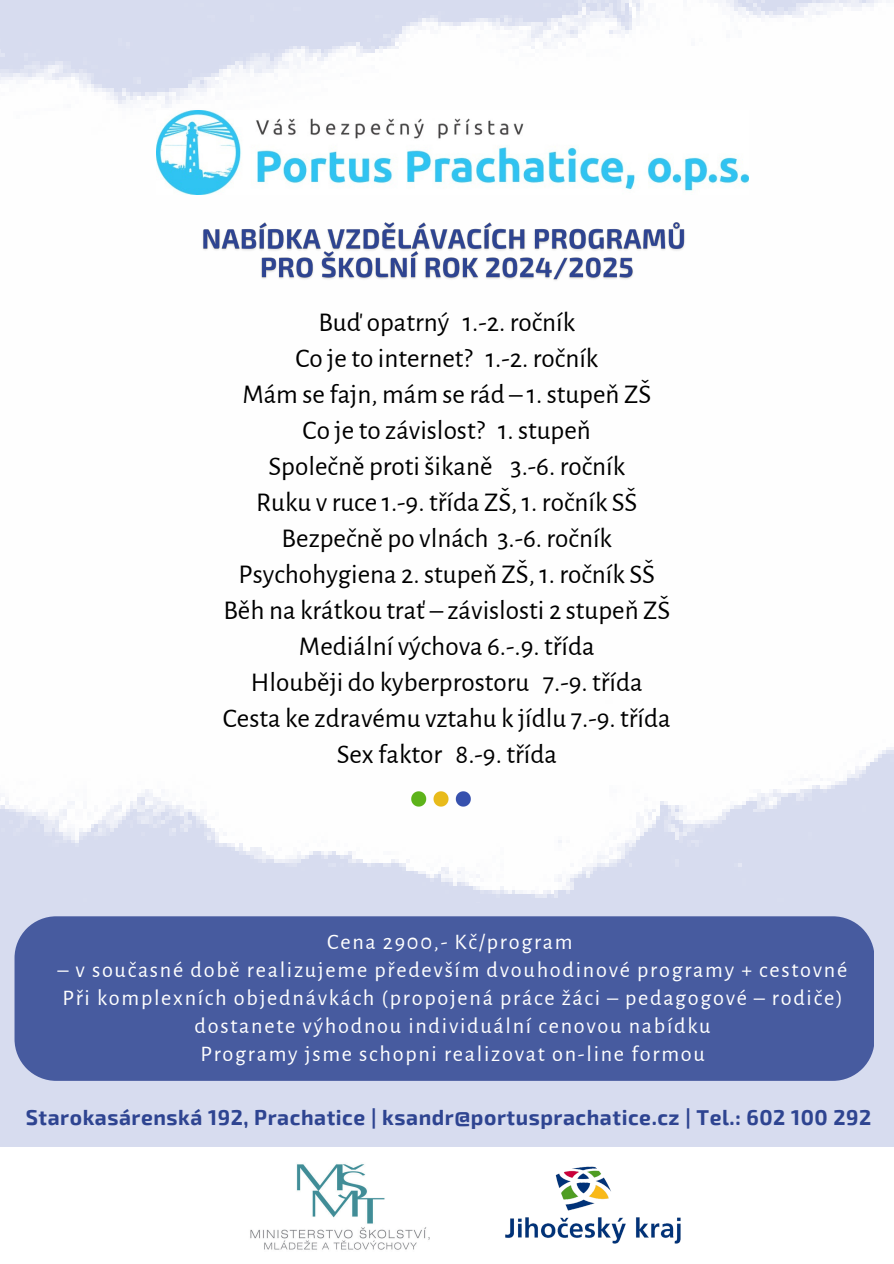
<style>
.page{position:relative;width:894px;height:1264px;background:#fff}
.page>*{position:absolute;margin:0;border:0;box-sizing:border-box;transform-origin:0 0}
.t1{font:27.15px/36px "Alegreya Sans";color:#000;text-align:center}
.t2{font:22.2px/28.2px "Alegreya Sans";letter-spacing:.08em;color:#fff;text-align:center}
.t3{font:700 21px "Exo 2";letter-spacing:.025em;color:#2e4491}
</style>
<div class="page">
<div style="left:0;top:0;width:893px;height:1263px;background:#d7dcef"></div>
<img style="left:0;top:0;width:893px;height:898px">
<div style="left:0;top:1146px;width:893px;height:117px;background:#fff"></div>
<img style="left:505px;top:1166px;width:176px;height:78px">
<div style="left:15px;top:916px;width:859px;height:164px;background:#475b9f"></div>
<img style="left:397px;top:768px;width:86px;height:61px">
<img style="left:250px;top:1164px;width:180px;height:86px">
<img style="left:156px;top:110px;width:592px;height:84px">
<img style="left:198px;top:217px;width:495px;height:68px">
<p class="t1" style="left:223px;top:305px;width:449px">Buď opatrný 1.-2. ročník<br>Co je to internet? 1.-2. ročník<br>Mám se fajn, mám se rád – 1. stupeň ZŠ<br>Co je to závislost? 1. stupeň<br>Společně proti šikaně 3.-6. ročník<br>Ruku v ruce 1.-9. třída ZŠ, 1. ročník SŠ Bezpečně po vlnách 3.-6. ročník Psychohygiena 2. stupeň ZŠ, 1. ročník SŠ Běh na krátkou trať – závislosti 2 stupeň ZŠ Mediální výchova 6.-.9. třída<br>Hlouběji do kyberprostoru 7.-9. třída Cesta ke zdravému vztahu k jídlu 7.-9. třída Sex faktor 8.-9. třída</p>
<p class="t2" style="left:327px;top:927px;width:247px">Cena 2900,- Kč/program</p>
<h3 class="t2" style="left:58px;top:956px;width:790px">– v současné době realizujeme především dvouhodinové programy + cestovné</h3>
<p class="t2" style="left:62px;top:984px;width:781px">Při komplexních objednávkách (propojená práce žáci – pedagogové – rodiče) dostanete výhodnou individuální cenovou nabídku</p>
<p class="t2" style="left:200px;top:1040px;width:505px">Programy jsme schopni realizovat on-line formou</p>
<p class="t3" style="left:26px;top:1103px;width:846px">Starokasárenská 192, Prachatice | ksandr@portusprachatice.cz | Tel.: 602 100 292</p>
</div>
